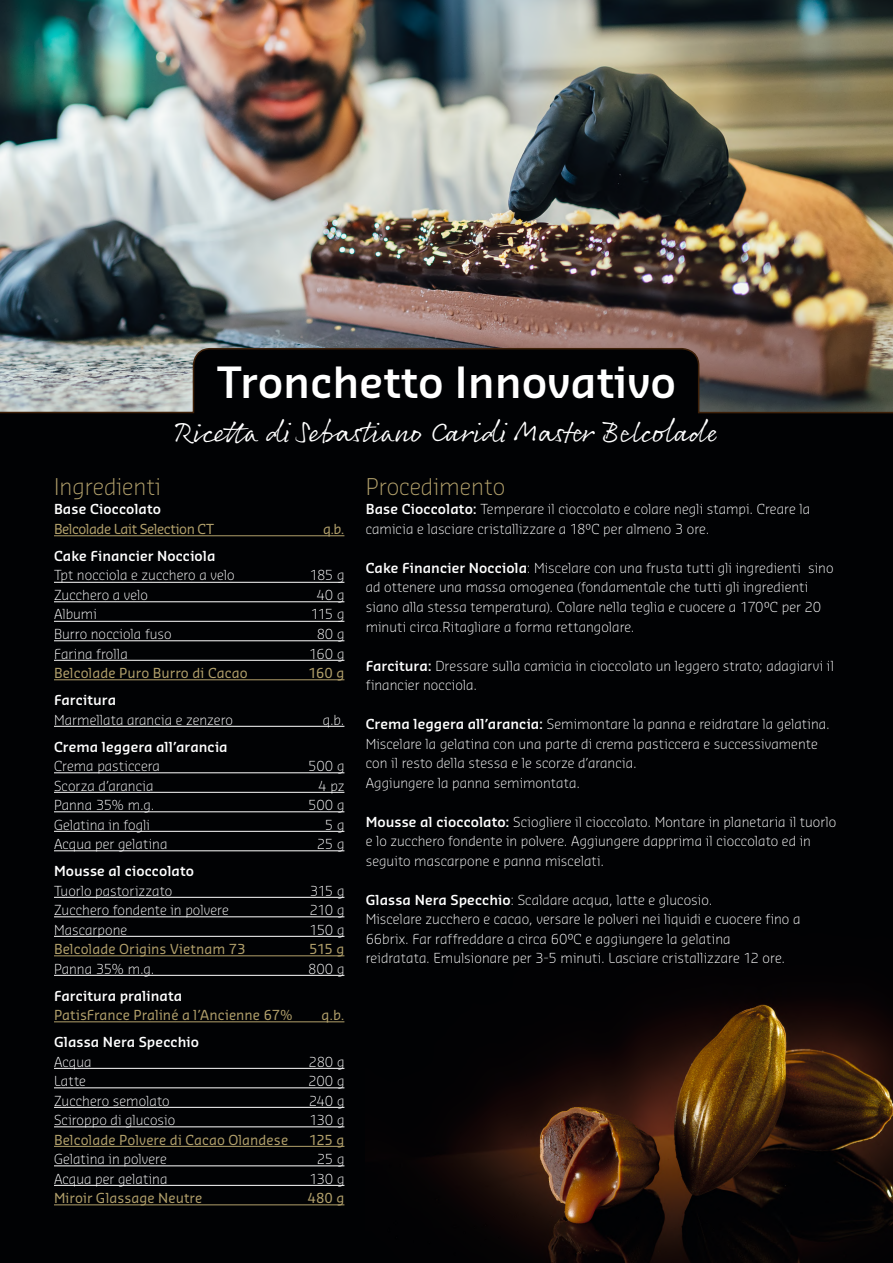
<style>
.page{position:relative;width:893px;height:1263px;background:#fff}
.page>*{position:absolute;margin:0;border:0;box-sizing:border-box;transform-origin:0 0}
.VISION_-_Titolo_Rice{font:600 42px "Sansa Pro";color:#fff}
.VISION_-_Titolo_Rice-2{font:30px "Rollerscript Smooth";color:#fff}
.VISION_-_Ingredienti{font:300 22.5px "Sansa Pro";color:#b2a06b}
.INGREDIENTI_PURATOS{font:300 13.5px/19.5px "Sansa Pro";letter-spacing:.005em;color:#fff}
.ingredietne_Pura{font:300 13.5px/19.5px "Sansa Pro";letter-spacing:.005em;color:#fff}
.ingredietne_Pura-2{font:13.5px "Sansa Pro";letter-spacing:.005em;color:#b2a06b}
.ingredietne_Pura-3{font:600 13.5px "Sansa Pro";letter-spacing:.005em;color:#fff}
.ingredietne_Pura-4{font:13.5px "Sansa Pro";letter-spacing:-.035em;color:#b2a06b}
.s1{font-weight:600}
</style>
<div class="page">
<img style="left:0;top:0;width:893px;height:347px">
<div style="left:0;top:347px;width:893px;height:916px;background:#010204"></div>
<img style="left:366px;top:915px;width:527px;height:348px">
<hr style="left:54px;top:535px;width:290px;height:1px;background:#b2a06b">
<hr style="left:54px;top:582px;width:290px;height:1px;background:#fff">
<hr style="left:54px;top:601px;width:290px;height:1px;background:#fff">
<hr style="left:54px;top:621px;width:290px;height:1px;background:#fff">
<hr style="left:54px;top:640px;width:290px;height:1px;background:#fff">
<hr style="left:54px;top:660px;width:290px;height:1px;background:#fff">
<hr style="left:54px;top:679px;width:290px;height:1px;background:#b2a06b">
<hr style="left:54px;top:726px;width:290px;height:1px;background:#fff">
<hr style="left:54px;top:772px;width:290px;height:1px;background:#fff">
<hr style="left:54px;top:792px;width:290px;height:1px;background:#fff">
<hr style="left:54px;top:811px;width:290px;height:1px;background:#fff">
<hr style="left:54px;top:831px;width:290px;height:1px;background:#fff">
<hr style="left:54px;top:850px;width:290px;height:1px;background:#fff">
<hr style="left:54px;top:897px;width:290px;height:1px;background:#fff">
<hr style="left:54px;top:916px;width:290px;height:1px;background:#fff">
<hr style="left:54px;top:936px;width:290px;height:1px;background:#fff">
<hr style="left:54px;top:955px;width:290px;height:1px;background:#b2a06b">
<hr style="left:54px;top:975px;width:290px;height:1px;background:#fff">
<hr style="left:54px;top:1021px;width:290px;height:1px;background:#b2a06b">
<hr style="left:54px;top:1068px;width:290px;height:1px;background:#fff">
<hr style="left:54px;top:1087px;width:290px;height:1px;background:#fff">
<hr style="left:54px;top:1107px;width:290px;height:1px;background:#fff">
<hr style="left:54px;top:1126px;width:290px;height:1px;background:#fff">
<hr style="left:54px;top:1146px;width:290px;height:1px;background:#b2a06b">
<hr style="left:54px;top:1165px;width:290px;height:1px;background:#fff">
<hr style="left:54px;top:1185px;width:290px;height:1px;background:#fff">
<hr style="left:54px;top:1204px;width:290px;height:1px;background:#b2a06b">
<p class="VISION_-_Titolo_Rice" style="left:217px;top:354px;width:460px">Tronchetto Innovativo</p>
<p class="VISION_-_Titolo_Rice-2" style="left:175px;top:413px;width:544px">Ricetta di Sebastiano Caridi Master Belcolade</p>
<p class="VISION_-_Ingredienti" style="left:54px;top:472px;width:108px">Ingredienti</p>
<p class="ingredietne_Pura-3" style="left:54px;top:500px;width:109px">Base Cioccolato</p>
<p class="ingredietne_Pura-4" style="left:54px;top:520px;width:162px">Belcolade Lait Selection CT</p>
<p class="ingredietne_Pura-2" style="left:323px;top:520px;width:23px">q.b.</p>
<p class="ingredietne_Pura-3" style="left:54px;top:547px;width:163px">Cake Financier Nocciola</p>
<p class="ingredietne_Pura" style="left:54px;top:565px;width:182px">Tpt nocciola e zucchero a velo</p>
<p class="ingredietne_Pura" style="left:310px;top:565px;width:36px">185 g</p>
<p class="ingredietne_Pura" style="left:54px;top:585px;width:96px">Zucchero a velo</p>
<p class="ingredietne_Pura" style="left:316px;top:585px;width:29px">40 g</p>
<p class="ingredietne_Pura" style="left:54px;top:604px;width:44px">Albumi</p>
<p class="ingredietne_Pura" style="left:311px;top:604px;width:35px">115 g</p>
<p class="ingredietne_Pura" style="left:54px;top:624px;width:119px">Burro nocciola fuso</p>
<p class="ingredietne_Pura" style="left:317px;top:624px;width:29px">80 g</p>
<p class="ingredietne_Pura" style="left:54px;top:643px;width:75px">Farina frolla</p>
<p class="ingredietne_Pura" style="left:309px;top:643px;width:37px">160 g</p>
<p class="ingredietne_Pura-2" style="left:54px;top:664px;width:195px">Belcolade Puro Burro di Cacao</p>
<p class="ingredietne_Pura-2" style="left:308px;top:664px;width:37px">160 g</p>
<p class="ingredietne_Pura-3" style="left:54px;top:691px;width:64px">Farcitura</p>
<p class="ingredietne_Pura" style="left:54px;top:709px;width:180px">Marmellata arancia e zenzero</p>
<p class="ingredietne_Pura" style="left:323px;top:709px;width:23px">q.b.</p>
<p class="ingredietne_Pura-3" style="left:54px;top:737px;width:175px">Crema leggera all’arancia</p>
<p class="ingredietne_Pura" style="left:54px;top:756px;width:107px">Crema pasticcera</p>
<p class="ingredietne_Pura" style="left:308px;top:756px;width:38px">500 g</p>
<p class="ingredietne_Pura" style="left:54px;top:775px;width:101px">Scorza d’arancia</p>
<p class="ingredietne_Pura" style="left:318px;top:775px;width:28px">4 pz</p>
<p class="ingredietne_Pura" style="left:54px;top:795px;width:102px">Panna 35% m.g.</p>
<p class="ingredietne_Pura" style="left:308px;top:795px;width:38px">500 g</p>
<p class="ingredietne_Pura" style="left:54px;top:814px;width:97px">Gelatina in fogli</p>
<p class="ingredietne_Pura" style="left:325px;top:814px;width:21px">5 g</p>
<p class="ingredietne_Pura" style="left:54px;top:834px;width:115px">Acqua per gelatina</p>
<p class="ingredietne_Pura" style="left:317px;top:834px;width:29px">25 g</p>
<p class="ingredietne_Pura-3" style="left:54px;top:862px;width:142px">Mousse al cioccolato</p>
<p class="ingredietne_Pura" style="left:54px;top:880px;width:120px">Tuorlo pastorizzato</p>
<p class="ingredietne_Pura" style="left:310px;top:880px;width:36px">315 g</p>
<p class="ingredietne_Pura" style="left:54px;top:900px;width:176px">Zucchero fondente in polvere</p>
<p class="ingredietne_Pura" style="left:310px;top:900px;width:36px">210 g</p>
<p class="ingredietne_Pura" style="left:54px;top:919px;width:75px">Mascarpone</p>
<p class="ingredietne_Pura" style="left:310px;top:919px;width:36px">150 g</p>
<p class="ingredietne_Pura-2" style="left:54px;top:940px;width:193px">Belcolade Origins Vietnam 73</p>
<p class="ingredietne_Pura-2" style="left:309px;top:940px;width:37px">515 g</p>
<p class="ingredietne_Pura" style="left:54px;top:958px;width:102px">Panna 35% m.g.</p>
<p class="ingredietne_Pura" style="left:308px;top:958px;width:38px">800 g</p>
<p class="ingredietne_Pura-3" style="left:54px;top:986px;width:130px">Farcitura pralinata</p>
<p class="ingredietne_Pura-2" style="left:54px;top:1006px;width:240px">PatisFrance Praliné a l’Ancienne 67%</p>
<p class="ingredietne_Pura-2" style="left:321px;top:1006px;width:24px">q.b.</p>
<p class="ingredietne_Pura-3" style="left:54px;top:1033px;width:147px">Glassa Nera Specchio</p>
<p class="ingredietne_Pura" style="left:54px;top:1051px;width:39px">Acqua</p>
<p class="ingredietne_Pura" style="left:309px;top:1051px;width:37px">280 g</p>
<p class="ingredietne_Pura" style="left:54px;top:1071px;width:33px">Latte</p>
<p class="ingredietne_Pura" style="left:308px;top:1071px;width:38px">200 g</p>
<p class="ingredietne_Pura" style="left:54px;top:1090px;width:117px">Zucchero semolato</p>
<p class="ingredietne_Pura" style="left:309px;top:1090px;width:37px">240 g</p>
<p class="ingredietne_Pura" style="left:54px;top:1110px;width:123px">Sciroppo di glucosio</p>
<p class="ingredietne_Pura" style="left:309px;top:1110px;width:36px">130 g</p>
<p class="ingredietne_Pura-2" style="left:54px;top:1130px;width:236px">Belcolade Polvere di Cacao Olandese</p>
<p class="ingredietne_Pura-2" style="left:309px;top:1130px;width:37px">125 g</p>
<p class="ingredietne_Pura" style="left:54px;top:1149px;width:114px">Gelatina in polvere</p>
<p class="ingredietne_Pura" style="left:317px;top:1149px;width:29px">25 g</p>
<p class="ingredietne_Pura" style="left:54px;top:1168px;width:115px">Acqua per gelatina</p>
<p class="ingredietne_Pura" style="left:309px;top:1168px;width:36px">130 g</p>
<p class="ingredietne_Pura-2" style="left:54px;top:1189px;width:150px">Miroir Glassage Neutre</p>
<p class="ingredietne_Pura-2" style="left:307px;top:1189px;width:38px">480 g</p>
<p class="VISION_-_Ingredienti" style="left:366px;top:472px;width:141px">Procedimento</p>
<p class="INGREDIENTI_PURATOS" style="left:366px;top:499px;width:446px"><span class="s1">Base Cioccolato:</span> Temperare il cioccolato e colare negli stampi. Creare la camicia e lasciare cristallizzare a 18°C per almeno 3 ore.</p>
<p class="INGREDIENTI_PURATOS" style="left:366px;top:558px;width:469px"><span class="s1">Cake Financier Nocciola</span>: Miscelare con una frusta tutti gli ingredienti sino ad ottenere una massa omogenea (fondamentale che tutti gli ingredienti siano alla stessa temperatura). Colare nella teglia e cuocere a 170°C per 20 minuti circa.Ritagliare a forma rettangolare.</p>
<p class="INGREDIENTI_PURATOS" style="left:366px;top:655px;width:470px"><span class="s1">Farcitura:</span> Dressare sulla camicia in cioccolato un leggero strato; adagiarvi il financier nocciola.</p>
<p class="INGREDIENTI_PURATOS" style="left:366px;top:714px;width:466px"><span class="s1">Crema leggera all’arancia:</span> Semimontare la panna e reidratare la gelatina.</p>
<p class="INGREDIENTI_PURATOS" style="left:366px;top:733px;width:454px">Miscelare la gelatina con una parte di crema pasticcera e successivamente con il resto della stessa e le scorze d’arancia.</p>
<p class="INGREDIENTI_PURATOS" style="left:366px;top:772px;width:216px">Aggiungere la panna semimontata.</p>
<p class="INGREDIENTI_PURATOS" style="left:366px;top:811px;width:472px"><span class="s1">Mousse al cioccolato:</span> Sciogliere il cioccolato. Montare in planetaria il tuorlo e lo zucchero fondente in polvere. Aggiungere dapprima il cioccolato ed in seguito mascarpone e panna miscelati.</p>
<p class="ingredietne_Pura" style="left:366px;top:889px;width:348px"><span class="s1">Glassa Nera Specchio</span>: Scaldare acqua, latte e glucosio.</p>
<p class="ingredietne_Pura" style="left:366px;top:909px;width:436px">Miscelare zucchero e cacao, versare le polveri nei liquidi e cuocere fino a<br>66brix. Far raffreddare a circa 60°C e aggiungere la gelatina</p>
<p class="ingredietne_Pura" style="left:366px;top:948px;width:421px">reidratata. Emulsionare per 3-5 minuti. Lasciare cristallizzare 12 ore.</p>
</div>
